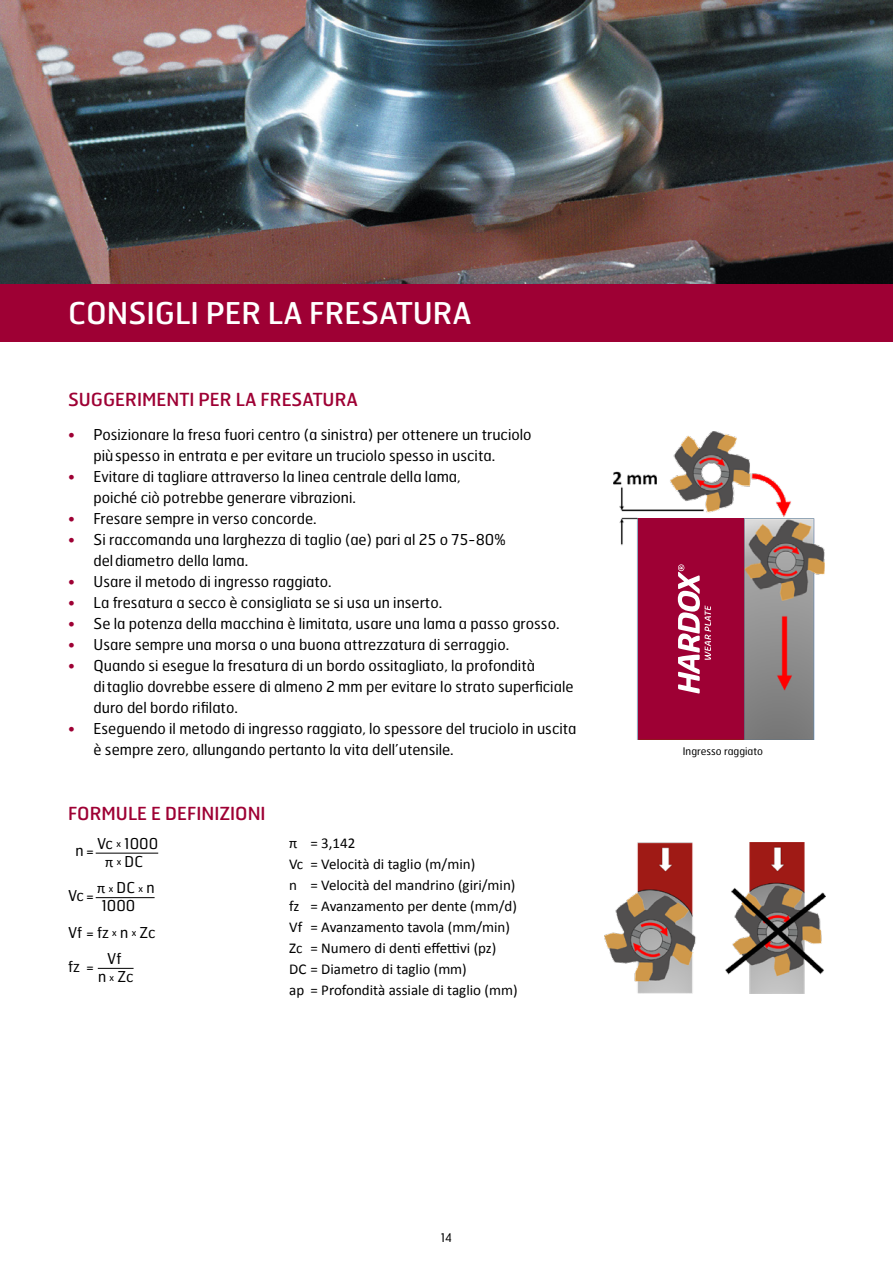
<style>
.page{position:relative;width:893px;height:1263px;background:#fff}
.page>*{position:absolute;margin:0;border:0;box-sizing:border-box;transform-origin:0 0}
.Headline_20_White{font:30px "Hermes FB";color:#fff}
.Body_Headline_12{font:18px "Hermes FB";color:#9e0034}
.Bullet_10{font:15px/21px "Hermes FB";color:#000}
.Body_Copy_10{font:15px "Calibri";color:#000}
.Body_Copy_10-2{font:15px "Hermes FB";color:#000}
.t1{font:12px "Hermes FB";color:#000}
.Body_Copy_C_7{font:10.5px "Hermes FB";color:#000}
.s1{color:#9e0034}
.s2{font-family:"Calibri";font-size:10.5px}
.s3{font-family:"Calibri"}
</style>
<div class="page">
<hr style="left:96px;top:853px;width:62px;height:1px;background:#000">
<hr style="left:96px;top:897px;width:59px;height:1px;background:#000">
<hr style="left:98px;top:968px;width:36px;height:1px;background:#000">
<img style="left:0;top:0;width:893px;height:284px">
<div style="left:0;top:284px;width:893px;height:57px;background:#9e0034"></div>
<img style="left:605px;top:842px;width:220px;height:151px">
<img style="left:614px;top:431px;width:211px;height:309px">
<div style="left:638px;top:519px;width:106px;height:220px;background:#9e0034"></div>
<svg style="left:678px;top:564px;width:33px;height:129px"></svg>
<p class="Headline_20_White" style="left:68px;top:294px;width:405px">CONSIGLI PER LA FRESATURA</p>
<p class="Body_Headline_12" style="left:68px;top:388px;width:291px">SUGGERIMENTI PER LA FRESATURA</p>
<p class="Bullet_10" style="left:94px;top:424px;width:440px;text-indent:-26px"><span class="s1">•</span> Posizionare la fresa fuori centro (a sinistra) per ottenere un truciolo più spesso in entrata e per evitare un truciolo spesso in uscita.</p>
<p class="Bullet_10" style="left:94px;top:466px;width:369px;text-indent:-26px"><span class="s1">•</span> Evitare di tagliare attraverso la linea centrale della lama, poiché ciò potrebbe generare vibrazioni.</p>
<p class="Bullet_10" style="left:68px;top:508px;width:250px"><span class="s1">•</span> Fresare sempre in verso concorde.</p>
<p class="Bullet_10" style="left:94px;top:529px;width:413px;text-indent:-26px"><span class="s1">•</span> Si raccomanda una larghezza di taglio (ae) pari al 25 o 75-80% del diametro della lama.</p>
<p class="Bullet_10" style="left:68px;top:571px;width:265px"><span class="s1">•</span> Usare il metodo di ingresso raggiato.</p>
<p class="Bullet_10" style="left:68px;top:592px;width:376px"><span class="s1">•</span> La fresatura a secco è consigliata se si usa un inserto.</p>
<p class="Bullet_10" style="left:68px;top:613px;width:493px"><span class="s1">•</span> Se la potenza della macchina è limitata, usare una lama a passo grosso.</p>
<p class="Bullet_10" style="left:68px;top:634px;width:443px"><span class="s1">•</span> Usare sempre una morsa o una buona attrezzatura di serraggio.</p>
<p class="Bullet_10" style="left:94px;top:655px;width:481px;text-indent:-26px"><span class="s1">•</span> Quando si esegue la fresatura di un bordo ossitagliato, la profondità<br>di taglio dovrebbe essere di almeno 2 mm per evitare lo strato superficiale duro del bordo rifilato.</p>
<p class="Bullet_10" style="left:94px;top:718px;width:484px;text-indent:-26px"><span class="s1">•</span> Eseguendo il metodo di ingresso raggiato, lo spessore del truciolo in uscita è sempre zero, allungando pertanto la vita dell’utensile.</p>
<p class="Body_Headline_12" style="left:68px;top:802px;width:199px">FORMULE E DEFINIZIONI</p>
<p class="Body_Copy_10-2" style="left:76px;top:841px;width:20px">n=</p>
<p class="Body_Copy_10-2" style="left:97px;top:834px;width:63px">Vc <span class="s2">x</span> 1000</p>
<p class="Body_Copy_10-2" style="left:105px;top:852px;width:40px"><span class="s3">π</span> <span class="s2">x</span> DC</p>
<p class="Body_Copy_10-2" style="left:97px;top:878px;width:59px"><span class="s3">π</span> <span class="s2">x</span> DC <span class="s2">x</span> n</p>
<p class="Body_Copy_10-2" style="left:101px;top:896px;width:35px">1000</p>
<p class="Body_Copy_10-2" style="left:68px;top:923px;width:89px">Vf = fz <span class="s2">x</span> n <span class="s2">x</span> Zc</p>
<p class="Body_Copy_10-2" style="left:68px;top:957px;width:27px">fz =</p>
<p class="Body_Copy_10-2" style="left:68px;top:886px;width:27px">Vc=</p>
<p class="Body_Copy_10-2" style="left:107px;top:949px;width:16px">Vf</p>
<p class="Body_Copy_10-2" style="left:98px;top:967px;width:37px">n <span class="s2">x</span> Zc</p>
<p class="Body_Copy_10" style="left:289px;top:834px;width:68px">π = 3,142</p>
<p class="Body_Copy_10" style="left:289px;top:855px;width:188px">Vc = Velocità di taglio (m/min)</p>
<p class="Body_Copy_10" style="left:289px;top:876px;width:228px">n = Velocità del mandrino (giri/min)</p>
<p class="Body_Copy_10" style="left:289px;top:897px;width:229px">fz = Avanzamento per dente (mm/d)</p>
<p class="Body_Copy_10" style="left:289px;top:918px;width:222px">Vf = Avanzamento tavola (mm/min)</p>
<p class="Body_Copy_10" style="left:289px;top:939px;width:209px">Zc = Numero di denti effettivi (pz)</p>
<p class="Body_Copy_10" style="left:289px;top:960px;width:179px">DC = Diametro di taglio (mm)</p>
<p class="Body_Copy_10" style="left:289px;top:981px;width:230px">ap = Profondità assiale di taglio (mm)</p>
<p class="t1" style="left:441px;top:1230px;width:13px">14</p>
<p class="Body_Copy_C_7" style="left:683px;top:744px;width:82px">Ingresso raggiato</p>
</div>
